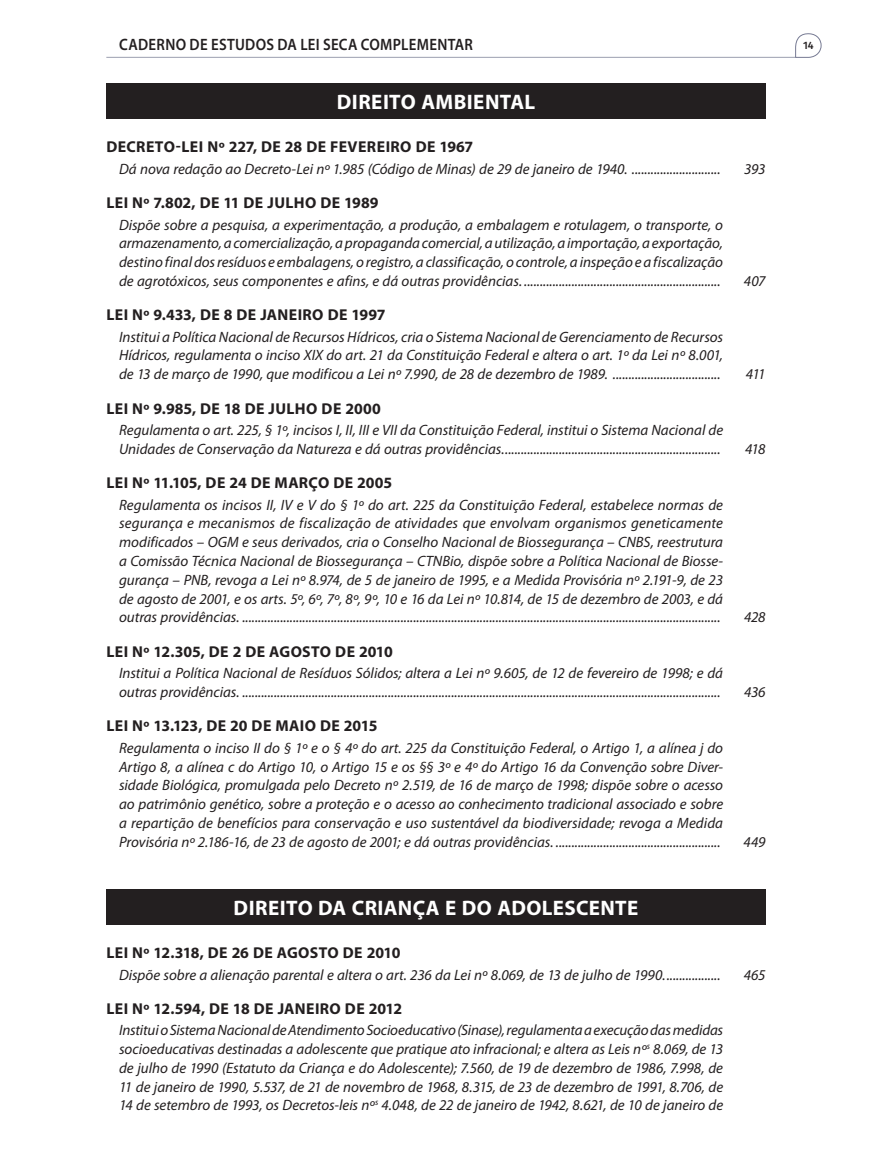
<style>
.page{position:relative;width:872px;height:1170px;background:#fff}
.page>*{position:absolute;margin:0;border:0;box-sizing:border-box;transform-origin:0 0}
.t1{font:700 21px "Myriad Pro";letter-spacing:.02em;color:#fff}
.t2{font:600 16.5px "Myriad Pro";letter-spacing:.02em;color:#231f20;scale:.9 1}
.t3{font:700 15.75px "Myriad Pro";letter-spacing:.015em;color:#231f20}
.t4{font:italic 15px/18.8px "Myriad Pro";letter-spacing:-.005em;color:#231f20;text-align:justify}
.t5{font:500 10.65px "Fira Sans";color:#231f20}
</style>
<div class="page">
<hr style="left:106px;top:57px;width:689px;height:1px;background:#9c9fb0">
<svg style="left:795px;top:33px;width:26px;height:25px"></svg>
<div style="left:106px;top:83px;width:659px;height:36px;background:#231f20"></div>
<div style="left:106px;top:888px;width:659px;height:36px;background:#231f20"></div>
<p class="t2" style="left:119px;top:34px;width:394px">CADERNO DE ESTUDOS DA LEI SECA COMPLEMENTAR</p>
<p class="t5" style="left:803px;top:37px;width:12px">14</p>
<p class="t1" style="left:337px;top:89px;width:200px">DIREITO AMBIENTAL</p>
<p class="t3" style="left:106px;top:137px;width:368px">DECRETO-LEI Nº 227, DE 28 DE FEVEREIRO DE 1967</p>
<p class="t4" style="left:119px;top:160px;width:603px">Dá nova redação ao Decreto-Lei nº 1.985 (Código de Minas) de 29 de janeiro de 1940. ............................</p>
<p class="t4" style="left:744px;top:160px;width:23px">393</p>
<p class="t3" style="left:106px;top:193px;width:273px">LEI Nº 7.802, DE 11 DE JULHO DE 1989</p>
<p class="t4" style="left:119px;top:215px;width:605px">Dispõe sobre a pesquisa, a experimentação, a produção, a embalagem e rotulagem, o transporte, o armazenamento, a comercialização, a propaganda comercial, a utilização, a importação, a exportação, destino final dos resíduos e embalagens, o registro, a classificação, o controle, a inspeção e a fiscalização de agrotóxicos, seus componentes e afins, e dá outras providências. ..............................................................</p>
<p class="t4" style="left:744px;top:272px;width:23px">407</p>
<p class="t3" style="left:106px;top:305px;width:281px">LEI Nº 9.433, DE 8 DE JANEIRO DE 1997</p>
<p class="t4" style="left:119px;top:327px;width:605px">Institui a Política Nacional de Recursos Hídricos, cria o Sistema Nacional de Gerenciamento de Recursos Hídricos, regulamenta o inciso XIX do art. 21 da Constituição Federal e altera o art. 1º da Lei nº 8.001, de 13 de março de 1990, que modificou a Lei nº 7.990, de 28 de dezembro de 1989. ..................................</p>
<p class="t3" style="left:106px;top:398px;width:276px">LEI Nº 9.985, DE 18 DE JULHO DE 2000</p>
<p class="t4" style="left:119px;top:421px;width:605px">Regulamenta o art. 225, § 1º, incisos I, II, III e VII da Constituição Federal, institui o Sistema Nacional de<br>Unidades de Conservação da Natureza e dá outras providências.....................................................................</p>
<p class="t3" style="left:106px;top:473px;width:287px">LEI Nº 11.105, DE 24 DE MARÇO DE 2005</p>
<p class="t4" style="left:119px;top:495px;width:605px">Regulamenta os incisos II, IV e V do § 1º do art. 225 da Constituição Federal, estabelece normas de segurança e mecanismos de fiscalização de atividades que envolvam organismos geneticamente modificados – OGM e seus derivados, cria o Conselho Nacional de Biossegurança – CNBS, reestrutura a Comissão Técnica Nacional de Biossegurança – CTNBio, dispõe sobre a Política Nacional de Biosse&shy;gurança – PNB, revoga a Lei nº 8.974, de 5 de janeiro de 1995, e a Medida Provisória nº 2.191-9, de 23 de agosto de 2001, e os arts. 5º, 6º, 7º, 8º, 9º, 10 e 16 da Lei nº 10.814, de 15 de dezembro de 2003, e dá outras providências. .......................................................................................................................................................</p>
<p class="t3" style="left:106px;top:641px;width:288px">LEI Nº 12.305, DE 2 DE AGOSTO DE 2010</p>
<p class="t4" style="left:119px;top:664px;width:605px">Institui a Política Nacional de Resíduos Sólidos; altera a Lei nº 9.605, de 12 de fevereiro de 1998; e dá outras providências. .......................................................................................................................................................</p>
<p class="t3" style="left:106px;top:715px;width:272px">LEI Nº 13.123, DE 20 DE MAIO DE 2015</p>
<p class="t4" style="left:119px;top:738px;width:605px">Regulamenta o inciso II do § 1º e o § 4º do art. 225 da Constituição Federal, o Artigo 1, a alínea j do Artigo 8, a alínea c do Artigo 10, o Artigo 15 e os §§ 3º e 4º do Artigo 16 da Convenção sobre Diver&shy;sidade Biológica, promulgada pelo Decreto nº 2.519, de 16 de março de 1998; dispõe sobre o acesso ao patrimônio genético, sobre a proteção e o acesso ao conhecimento tradicional associado e sobre a repartição de benefícios para conservação e uso sustentável da biodiversidade; revoga a Medida Provisória nº 2.186-16, de 23 de agosto de 2001; e dá outras providências. ....................................................</p>
<p class="t4" style="left:746px;top:365px;width:21px">411</p>
<p class="t4" style="left:745px;top:440px;width:22px">418</p>
<p class="t4" style="left:744px;top:608px;width:23px">428</p>
<p class="t4" style="left:744px;top:682px;width:23px">436</p>
<p class="t4" style="left:743px;top:832px;width:24px">449</p>
<p class="t1" style="left:234px;top:894px;width:406px">DIREITO DA CRIANÇA E DO ADOLESCENTE</p>
<p class="t3" style="left:106px;top:942px;width:295px">LEI Nº 12.318, DE 26 DE AGOSTO DE 2010</p>
<p class="t4" style="left:119px;top:965px;width:603px">Dispõe sobre a alienação parental e altera o art. 236 da Lei nº 8.069, de 13 de julho de 1990..................</p>
<p class="t4" style="left:743px;top:965px;width:23px">465</p>
<p class="t3" style="left:106px;top:998px;width:297px">LEI Nº 12.594, DE 18 DE JANEIRO DE 2012</p>
<p class="t4" style="left:119px;top:1021px;width:605px">Institui o Sistema Nacional de Atendimento Socioeducativo (Sinase), regulamenta a execução das medidas socioeducativas destinadas a adolescente que pratique ato infracional; e altera as Leis nº<sup>s</sup> 8.069, de 13 de julho de 1990 (Estatuto da Criança e do Adolescente); 7.560, de 19 de dezembro de 1986, 7.998, de 11 de janeiro de 1990, 5.537, de 21 de novembro de 1968, 8.315, de 23 de dezembro de 1991, 8.706, de 14 de setembro de 1993, os Decretos-leis nº<sup>s</sup> 4.048, de 22 de janeiro de 1942, 8.621, de 10 de janeiro de</p>
</div>
